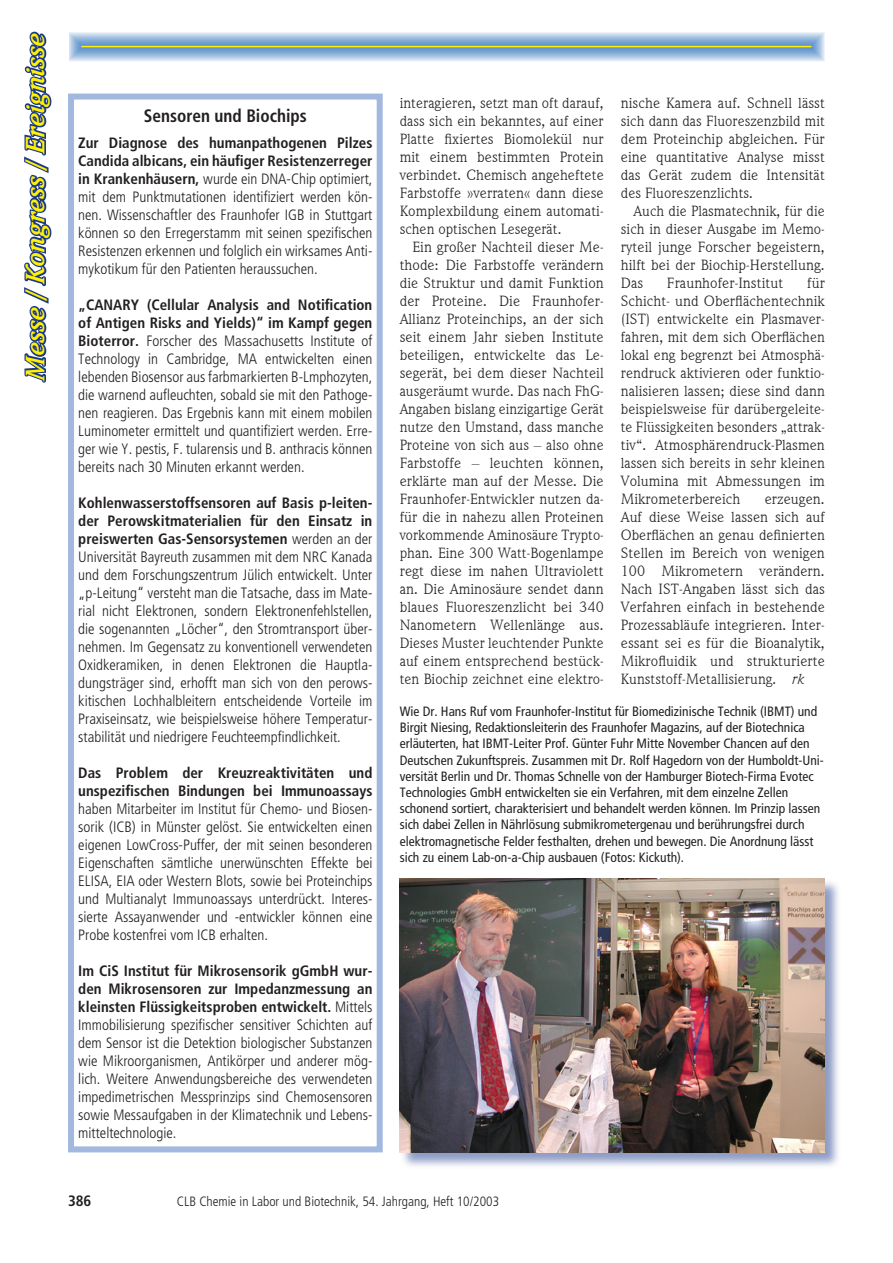
<style>
.page{position:relative;width:893px;height:1263px;background:#fff}
.page>*{position:absolute;margin:0;border:0;box-sizing:border-box;transform-origin:0 0}
.t1{font:italic 700 27px "Weidemann IT Cby BT";color:#fff101}
.t2{font:700 condensed 18px "Frutiger";color:#231f20;scale:.96 1}
.t3{font:300 condensed 15px/18px "Frutiger";color:#231f20;text-align:justify}
.t4{font:15px/18px "Weidemann IT Cby BT";color:#231f20;text-align:justify}
.t5{font:700 condensed 15px/18px "Frutiger";color:#231f20}
.t6{font:condensed 13.5px/16.2px "Frutiger";color:#231f20}
.t7{font:300 condensed 13.5px "Frutiger";color:#231f20}
.s1{font-weight:700}
.s2{font-style:italic}
</style>
<div class="page">
<svg style="left:116px;top:32px;width:709px;height:29px;background:#9abbd9"></svg>
<hr style="left:81px;top:46px;width:730px;height:1px;background:#fff101">
<svg style="left:24px;top:31px;width:92px;height:352px"></svg>
<div style="left:71px;top:97px;width:309px;height:1052px;background:#fff"></div>
<div style="left:68px;top:94px;width:315px;height:1058px;border:6px solid #a2b8df"></div>
<div style="left:399px;top:878px;width:444px;height:292px;background:#1a388c;opacity:.5"></div>
<img style="left:400px;top:878px;width:425px;height:274px">
<h1 class="t1" style="left:18px;top:379px;width:348px;rotate:-90deg">Messe / Kongress / Ereignisse</h1>
<p class="t2" style="left:144px;top:105px;width:171px">Sensoren und Biochips</p>
<p class="t3" style="left:78px;top:134px;width:296px"><span class="s1">Zur Diagnose des humanpathogenen Pilzes Candida albicans, ein häufiger Resistenzerreger in Krankenhäusern,</span> wurde ein DNA-Chip optimiert, mit dem Punktmutationen identifiziert werden kön&shy;nen. Wissenschaftler des Fraunhofer IGB in Stuttgart können so den Erregerstamm mit seinen spezifischen Resistenzen erkennen und folglich ein wirksames Anti&shy;mykotikum für den Patienten heraussuchen.</p>
<p class="t3" style="left:78px;top:296px;width:296px"><span class="s1">„CANARY (Cellular Analysis and Notification of Antigen Risks and Yields)“ im Kampf gegen Bioterror.</span> Forscher des Massachusetts Institute of Technology in Cambridge, MA entwickelten einen lebenden Biosensor aus farbmarkierten B-Lmphozyten, die warnend aufleuchten, sobald sie mit den Pathoge&shy;nen reagieren. Das Ergebnis kann mit einem mobilen Luminometer ermittelt und quantifiziert werden. Erre&shy;ger wie Y. pestis, F. tularensis und B. anthracis können bereits nach 30 Minuten erkannt werden.</p>
<p class="t3" style="left:78px;top:494px;width:296px"><span class="s1">Kohlenwasserstoffsensoren auf Basis p-leiten&shy;der Perowskitmaterialien für den Einsatz in preiswerten Gas-Sensorsystemen</span> werden an der Universität Bayreuth zusammen mit dem NRC Kanada und dem Forschungszentrum Jülich entwickelt. Unter „p-Leitung“ versteht man die Tatsache, dass im Mate&shy;rial nicht Elektronen, sondern Elektronenfehlstellen, die sogenannten „Löcher“, den Stromtransport über&shy;nehmen. Im Gegensatz zu konventionell verwendeten Oxidkeramiken, in denen Elektronen die Hauptla&shy;dungsträger sind, erhofft man sich von den perows&shy;kitischen Lochhalbleitern entscheidende Vorteile im Praxiseinsatz, wie beispielsweise höhere Temperatur&shy;stabilität und niedrigere Feuchteempfindlichkeit.</p>
<p class="t5" style="left:78px;top:764px;width:296px">Das Problem der Kreuzreaktivitäten und unspezifischen Bindungen bei Immunoassays</p>
<p class="t3" style="left:78px;top:800px;width:296px">haben Mitarbeiter im Institut für Chemo- und Biosen&shy;sorik (ICB) in Münster gelöst. Sie entwickelten einen eigenen LowCross-Puffer, der mit seinen besonderen Eigenschaften sämtliche unerwünschten Effekte bei ELISA, EIA oder Western Blots, sowie bei Proteinchips und Multianalyt Immunoassays unterdrückt. Interes&shy;sierte Assayanwender und -entwickler können eine Probe kostenfrei vom ICB erhalten.</p>
<p class="t3" style="left:78px;top:962px;width:296px"><span class="s1">Im CiS Institut für Mikrosensorik gGmbH wur&shy;den Mikrosensoren zur Impedanzmessung an kleinsten Flüssigkeitsproben entwickelt.</span> Mittels Immobilisierung spezifischer sensitiver Schichten auf dem Sensor ist die Detektion biologischer Substanzen wie Mikroorganismen, Antikörper und anderer mög&shy;lich. Weitere Anwendungsbereiche des verwendeten impedimetrischen Messprinzips sind Chemosensoren sowie Messaufgaben in der Klimatechnik und Lebens&shy;mitteltechnologie.</p>
<p class="t4" style="left:621px;top:94px;width:206px">nische Kamera auf. Schnell lässt sich dann das Fluoreszenzbild mit dem Proteinchip abgleichen. Für eine quantitative Analyse misst das Gerät zudem die Intensität des Fluoreszenzlichts.</p>
<p class="t4" style="left:621px;top:202px;width:206px;text-indent:13px">Auch die Plasmatechnik, für die sich in dieser Ausgabe im Memo&shy;ryteil junge Forscher begeistern, hilft bei der Biochip-Herstellung.<br>Das</p>
<p class="t4" style="left:400px;top:94px;width:206px">interagieren, setzt man oft darauf, dass sich ein bekanntes, auf einer Platte fixiertes Biomolekül nur mit einem bestimmten Protein verbindet. Chemisch angeheftete Farbstoffe »verraten« dann diese Komplexbildung einem automati&shy;schen optischen Lesegerät.</p>
<p class="t4" style="left:400px;top:238px;width:206px;text-indent:13px">Ein großer Nachteil dieser Me&shy;thode: Die Farbstoffe verändern die Struktur und damit Funktion der Proteine. Die Fraunhofer-Allianz Proteinchips, an der sich seit einem Jahr sieben Institute beteiligen, entwickelte das Le&shy;segerät, bei dem dieser Nachteil ausgeräumt wurde. Das nach FhG-Angaben bislang einzigartige Gerät nutze den Umstand, dass manche Proteine von sich aus – also ohne Farbstoffe – leuchten können, erklärte man auf der Messe. Die Fraunhofer-Entwickler nutzen da&shy;für die in nahezu allen Proteinen vorkommende Aminosäure Trypto&shy;phan. Eine 300 Watt-Bogenlampe regt diese im nahen Ultraviolett an. Die Aminosäure sendet dann blaues Fluoreszenzlicht bei 340<br>Nanometern Wellenlänge aus.<br>Dieses Muster leuchtender Punkte auf einem entsprechend bestück&shy;ten Biochip zeichnet eine elektro-</p>
<p class="t4" style="left:621px;top:274px;width:206px;text-indent:186px">für Schicht- und Oberflächentechnik (IST) entwickelte ein Plasmaver&shy;fahren, mit dem sich Oberflächen lokal eng begrenzt bei Atmosphä&shy;rendruck aktivieren oder funktio&shy;nalisieren lassen; diese sind dann beispielsweise für darübergeleite&shy;te Flüssigkeiten besonders „attrak&shy;tiv“. Atmosphärendruck-Plasmen lassen sich bereits in sehr kleinen Volumina mit Abmessungen im Mikrometerbereich</p>
<p class="t4" style="left:667px;top:274px;width:118px">Fraunhofer-Institut</p>
<p class="t4" style="left:621px;top:490px;width:206px;text-indent:144px">erzeugen.<br>Auf diese Weise lassen sich auf Oberflächen an genau definierten Stellen im Bereich von wenigen 100 Mikrometern verändern.<br>Nach IST-Angaben lässt sich das Verfahren einfach in bestehende Prozessabläufe integrieren. Inter&shy;essant sei es für die Bioanalytik, Mikrofluidik und strukturierte Kunststoff-Metallisierung. <span class="s2">rk</span></p>
<p class="t6" style="left:400px;top:703px;width:426px">Wie Dr. Hans Ruf vom Fraunhofer-Institut für Biomedizinische Technik (IBMT) und Birgit Niesing, Redaktionsleiterin des Fraunhofer Magazins, auf der Biotechnica erläuterten, hat IBMT-Leiter Prof. Günter Fuhr Mitte November Chancen auf den Deutschen Zukunftspreis. Zusammen mit Dr. Rolf Hagedorn von der Humboldt-Uni&shy;versität Berlin und Dr. Thomas Schnelle von der Hamburger Biotech-Firma Evotec Technologies GmbH entwickelten sie ein Verfahren, mit dem einzelne Zellen schonend sortiert, charakterisiert und behandelt werden können. Im Prinzip lassen sich dabei Zellen in Nährlösung submikrometergenau und berührungsfrei durch elektromagnetische Felder festhalten, drehen und bewegen. Die Anordnung lässt sich zu einem Lab-on-a-Chip ausbauen (Fotos: Kickuth).</p>
<p class="t5" style="left:68px;top:1192px;width:25px">386</p>
<p class="t7" style="left:177px;top:1194px;width:324px">CLB Chemie in Labor und Biotechnik, 54. Jahrgang, Heft 10/2003</p>
</div>
